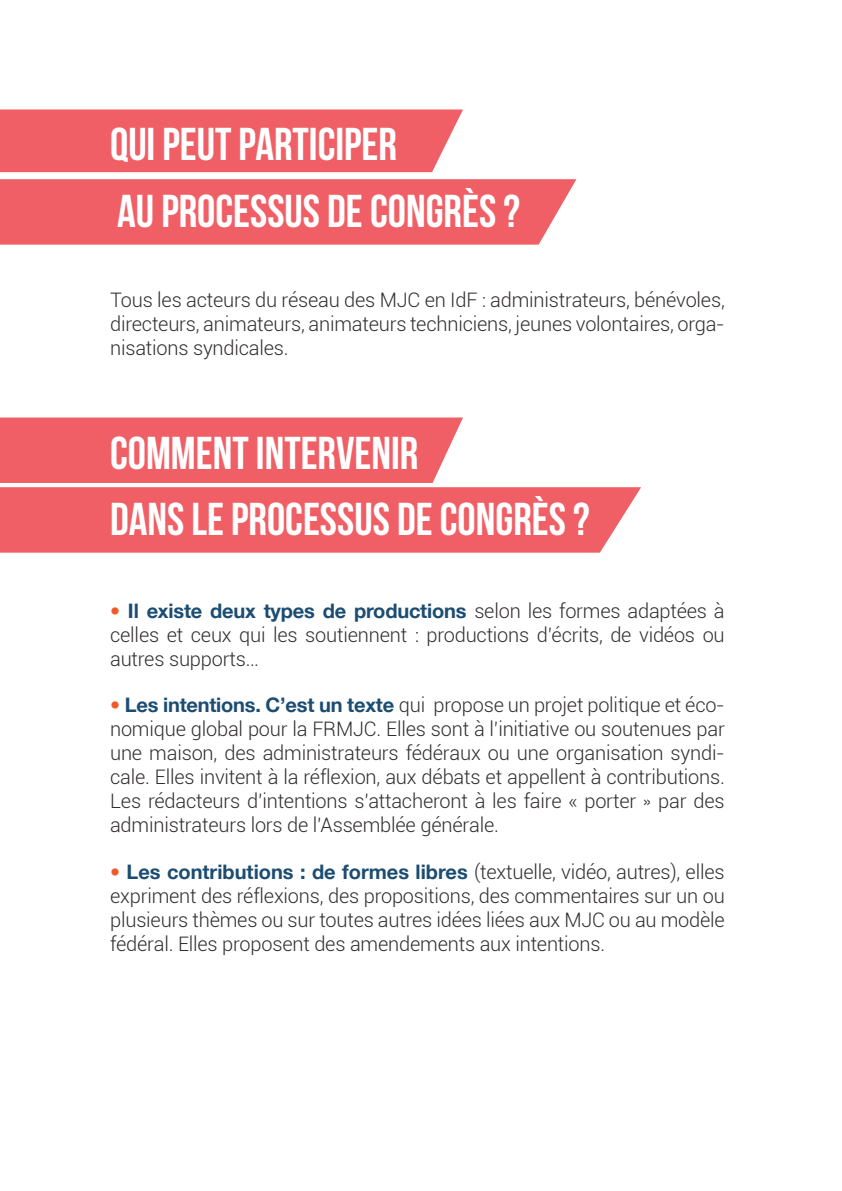
<style>
.page{position:relative;width:842px;height:1191px;background:#fff}
.page>*{position:absolute;margin:0;border:0;box-sizing:border-box;transform-origin:0 0}
.t1{font:46px/66px "Bebas Neue";color:#fff}
.t2{font:300 20px/24px "Roboto";letter-spacing:-.01em;color:#312d2f;text-align:justify}
.t3{font:700 20px "Helvetica Neue";color:#1b4d72}
.s1{font-weight:300;color:#f15929}
.s2{font-family:"Roboto";font-weight:300;color:#312d2f}
.s3{font-family:"Helvetica Neue";color:#f15929}
.s4{font-family:"Helvetica Neue";font-weight:700;color:#1b4d72}
.s5{font-family:"Helvetica Neue"}
</style>
<div class="page">
<div style="left:0;top:179px;width:576px;height:66px;background:#f05f65"></div>
<div style="left:0;top:109px;width:463px;height:63px;background:#f05f65"></div>
<div style="left:0;top:487px;width:641px;height:65px;background:#f05f65"></div>
<div style="left:0;top:417px;width:463px;height:66px;background:#f05f65"></div>
<h1 class="t1" style="left:110px;top:111px;width:411px">QUI PEUT PARTICIPER<br>AU PROCESSUS DE CONGRÈS ?</h1>
<p class="t2" style="left:110px;top:287px;width:616px">Tous les acteurs du réseau des MJC en IdF : administrateurs, bénévoles, directeurs, animateurs, animateurs techniciens, jeunes volontaires, orga&shy;nisations syndicales.</p>
<h1 class="t1" style="left:110px;top:419px;width:481px">COMMENT INTERVENIR<br>DANS LE PROCESSUS DE CONGRÈS ?</h1>
<p class="t3" style="left:110px;top:598px;width:616px"><span class="s1">•</span> Il existe deux types de productions <span class="s2">selon les formes adaptées à</span></p>
<p class="t2" style="left:110px;top:622px;width:616px">celles et ceux qui les soutiennent : productions d’écrits, de vidéos ou autres supports…</p>
<p class="t2" style="left:110px;top:692px;width:616px"><span class="s3">•</span> <span class="s4">Les intentions. C’est un texte</span> qui propose un projet politique et éco&shy;nomique global pour la FRMJC. Elles sont à l’initiative ou soutenues par une maison, des administrateurs fédéraux ou une organisation syndi&shy;cale. Elles invitent à la réflexion, aux débats et appellent à contributions.<br>Les rédacteurs d’intentions s’attacheront à les faire « porter <span class="s5">»</span> par des administrateurs lors de l’Assemblée générale.</p>
<p class="t3" style="left:110px;top:859px;width:616px"><span class="s1">•</span> Les contributions : de formes libres <span class="s2">(textuelle, vidéo, autres), elles</span></p>
<p class="t2" style="left:110px;top:883px;width:616px">expriment des réflexions, des propositions, des commentaires sur un ou plusieurs thèmes ou sur toutes autres idées liées aux MJC ou au modèle fédéral. Elles proposent des amendements aux intentions.</p>
</div>
